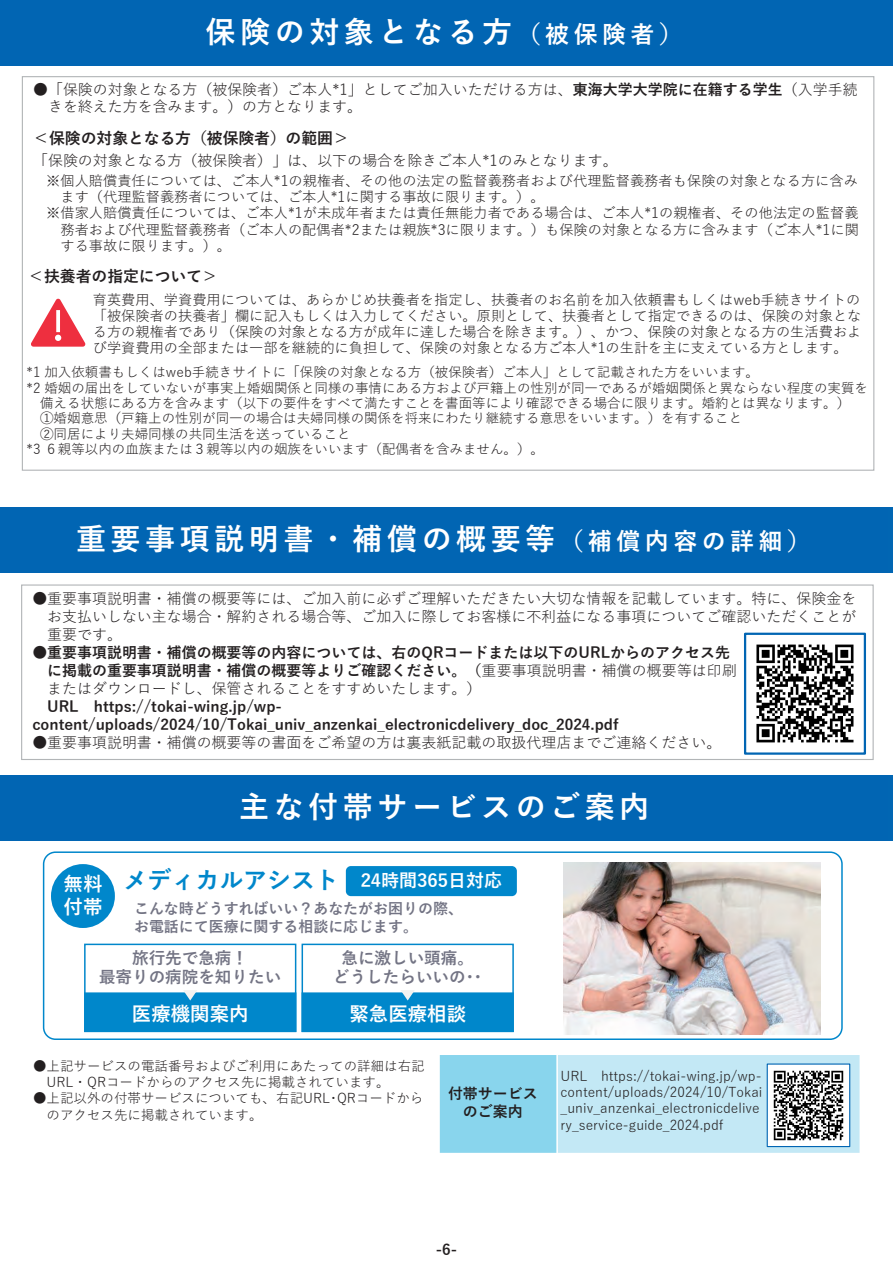
<style>
.page{position:relative;width:893px;height:1263px;background:#fff}
.page>*{position:absolute;margin:0;border:0;box-sizing:border-box;transform-origin:0 0}
.t1{font:700 30px "Yu Gothic";letter-spacing:.15em;color:#fff}
.t2{font:700 24px "Yu Gothic";color:#0087cb}
.t3{font:700 19.5px/23.4px "Yu Gothic";color:#fff}
.t4{font:700 18px "Yu Gothic";letter-spacing:-.005em;color:#fff}
.t5{font:700 16.5px/19.8px "Yu Gothic";color:#737484;text-align:center}
.t6{font:700 15.9px "Yu Gothic";color:#231f20}
.t7{font:15px/18px "Yu Gothic";color:#231f20;text-align:justify}
.t8{font:700 15px/18px "Yu Gothic";color:#231f20}
.t9{font:700 15px/18px "Yu Gothic";color:#737484}
.t10{font:14.25px/16.2px "Yu Gothic";color:#231f20;text-align:justify}
.t11{font:13.5px/16.2px "Yu Gothic";color:#231f20}
.s1{font-size:24px}
.s2{font-weight:700}
.s3{font-weight:400}
</style>
<div class="page">
<div style="left:439px;top:1054px;width:118px;height:101px;background:#89d5ed"></div>
<div style="left:557px;top:1054px;width:303px;height:101px;background:#c3e8f5"></div>
<hr style="left:556px;top:1053px;width:2px;height:104px;background:#fff">
<hr style="left:438px;top:1053px;width:2px;height:104px;background:#fff">
<hr style="left:859px;top:1053px;width:2px;height:104px;background:#fff">
<hr style="left:438px;top:1053px;width:423px;height:2px;background:#fff">
<hr style="left:438px;top:1153px;width:423px;height:4px;background:#fff">
<div style="left:0;top:0;width:893px;height:66px;background:#0165b3"></div>
<div style="left:0;top:775px;width:893px;height:66px;background:#0165b3"></div>
<div style="left:51px;top:864px;width:64px;height:64px;background:#0087cb;border-radius:50%"></div>
<div style="left:84px;top:944px;width:212px;height:88px;border:2px solid #0087cb"></div>
<div style="left:85px;top:993px;width:211px;height:38px;background:#0087cb"></div>
<div style="left:84px;top:992px;width:212px;height:40px;border:2px solid #0087cb"></div>
<svg style="left:183px;top:990px;width:14px;height:10px"></svg>
<div style="left:302px;top:944px;width:212px;height:88px;border:2px solid #0087cb"></div>
<div style="left:302px;top:993px;width:211px;height:38px;background:#0087cb"></div>
<div style="left:302px;top:992px;width:212px;height:40px;border:2px solid #0087cb"></div>
<svg style="left:401px;top:990px;width:14px;height:10px"></svg>
<div style="left:346px;top:866px;width:171px;height:30px;background:#0087cb;border-radius:5px"></div>
<div style="left:43px;top:851px;width:800px;height:189px;border:2px solid #0087cb;border-radius:12px"></div>
<div style="left:0;top:507px;width:892px;height:66px;background:#0165b3"></div>
<div style="left:21px;top:584px;width:853px;height:176px;border:1px solid #b2b5b7"></div>
<svg style="left:31px;top:298px;width:55px;height:49px"></svg>
<img style="left:564px;top:863px;width:257px;height:172px">
<img style="left:756px;top:644px;width:98px;height:99px">
<div style="left:744px;top:633px;width:122px;height:122px;border:2px solid #0165b3"></div>
<img style="left:769px;top:1065px;width:79px;height:80px">
<div style="left:767px;top:1063px;width:83px;height:84px;border:1px solid #0165b3"></div>
<hr style="left:889px;top:507px;width:4px;height:66px;background:#0166b3">
<h1 class="t1" style="left:206px;top:15px;width:479px">保険の対象となる方<span class="s1">（被保険者）</span></h1>
<p class="t7" style="left:48px;top:79px;width:811px;line-height:17.1px;text-indent:-15px">●「保険の対象となる方（被保険者）ご本人*1」としてご加入いただける方は、<span class="s2">東海大学大学院に在籍する学生</span>（入学手続きを終えた方を含みます。）の方となります。</p>
<p class="t6" style="left:33px;top:129px;width:317px">＜保険の対象となる方（被保険者）の範囲＞</p>
<p class="t7" style="left:33px;top:150px;width:586px">「保険の対象となる方（被保険者）」は、以下の場合を除きご本人*1のみとなります。</p>
<p class="t10" style="left:46px;top:171px;width:813px">※個人賠償責任については、ご本人*1の親権者、その他の法定の監督義務者および代理監督義務者も保険の対象となる方に含み</p>
<p class="t10" style="left:60px;top:187px;width:486px">ます（代理監督義務者については、ご本人*1に関する事故に限ります。）。</p>
<p class="t10" style="left:46px;top:203px;width:814px">※借家人賠償責任については、ご本人*1が未成年者または責任無能力者である場合は、ご本人*1の親権者、その他法定の監督義</p>
<p class="t10" style="left:60px;top:219px;width:800px">務者および代理監督義務者（ご本人の配偶者*2または親族*3に限ります。）も保険の対象となる方に含みます（ご本人*1に関</p>
<p class="t10" style="left:60px;top:236px;width:172px">する事故に限ります。）。</p>
<p class="t6" style="left:28px;top:267px;width:191px">＜扶養者の指定について＞</p>
<p class="t10" style="left:93px;top:289px;width:770px">育英費用、学資費用については、あらかじめ扶養者を指定し、扶養者のお名前を加入依頼書もしくはweb手続きサイトの「被保険者の扶養者」欄に記入もしくは入力してください。原則として、扶養者として指定できるのは、保険の対象となる方の親権者であり（保険の対象となる方が成年に達した場合を除きます。）、かつ、保険の対象となる方の生活費および学資費用の全部または一部を継続的に負担して、保険の対象となる方ご本人*1の生計を主に支えている方とします。</p>
<p class="t11" style="left:27px;top:362px;width:734px">*1 加入依頼書もしくはweb手続きサイトに「保険の対象となる方（被保険者）ご本人」として記載された方をいいます。</p>
<p class="t11" style="left:27px;top:378px;width:843px">*2 婚姻の届出をしていないが事実上婚姻関係と同様の事情にある方および戸籍上の性別が同一であるが婚姻関係と異ならない程度の実質を</p>
<p class="t11" style="left:40px;top:393px;width:812px">備える状態にある方を含みます（以下の要件をすべて満たすことを書面等により確認できる場合に限ります。婚約とは異なります。）</p>
<p class="t11" style="left:40px;top:409px;width:704px">①婚姻意思（戸籍上の性別が同一の場合は夫婦同様の関係を将来にわたり継続する意思をいいます。）を有すること</p>
<p class="t11" style="left:40px;top:424px;width:312px">②同居により夫婦同様の共同生活を送っていること</p>
<p class="t11" style="left:27px;top:439px;width:519px">*3 ６親等以内の血族または３親等以内の姻族をいいます（配偶者を含みません。）。</p>
<h1 class="t1" style="left:76px;top:522px;width:737px">重要事項説明書・補償の概要等<span class="s1">（補償内容の詳細）</span></h1>
<p class="t7" style="left:47px;top:588px;width:810px;text-indent:-15px">●重要事項説明書・補償の概要等には、ご加入前に必ずご理解いただきたい大切な情報を記載しています。特に、保険金をお支払いしない主な場合・解約される場合等、ご加入に際してお客様に不利益になる事項についてご確認いただくことが重要です。</p>
<p class="t8" style="left:47px;top:644px;width:691px;text-indent:-15px"><span class="s3">●</span>重要事項説明書・補償の概要等の内容については、右のQRコードまたは以下のURLからのアクセス先に掲載の重要事項説明書・補償の概要等よりご確認ください。（<span class="s3">重要事項説明書・補償の概要等は印刷またはダウンロードし、保管されることをすすめいたします。）</span></p>
<p class="t8" style="left:32px;top:698px;width:588px;text-indent:15px">URL https://tokai-wing.jp/wp&shy;content/uploads/2024/10/Tokai_univ_anzenkai_electronicdelivery_doc_2024.pdf</p>
<p class="t7" style="left:32px;top:732px;width:690px">●重要事項説明書・補償の概要等の書面をご希望の方は裏表紙記載の取扱代理店までご連絡ください。</p>
<h1 class="t1" style="left:239px;top:790px;width:412px">主な付帯サービスのご案内</h1>
<h3 class="t3" style="left:64px;top:872px;width:40px">無料付帯</h3>
<h2 class="t2" style="left:124px;top:867px;width:217px">メディカルアシスト</h2>
<h3 class="t4" style="left:361px;top:870px;width:143px">24時間365日対応</h3>
<p class="t9" style="left:134px;top:899px;width:331px">こんな時どうすればいい？あなたがお困りの際、お電話にて医療に関する相談に応じます。</p>
<p class="t5" style="left:99px;top:948px;width:184px">旅行先で急病！<br>最寄りの病院を知りたい</p>
<h3 class="t3" style="left:132px;top:1002px;width:118px">医療機関案内</h3>
<p class="t5" style="left:333px;top:948px;width:151px">急に激しい頭痛。どうしたらいいの･･</p>
<h3 class="t3" style="left:349px;top:1002px;width:118px">緊急医療相談</h3>
<p class="t11" style="left:47px;top:1056px;width:380px;text-indent:-14px">●上記サービスの電話番号およびご利用にあたっての詳細は右記<br>URL・QRコードからのアクセス先に掲載されています。</p>
<p class="t11" style="left:47px;top:1089px;width:378px;text-indent:-14px">●上記以外の付帯サービスについても、右記URL･QRコードからのアクセス先に掲載されています。</p>
<p class="t8" style="left:448px;top:1085px;width:91px;text-align:center">付帯サービスのご案内</p>
<p class="t11" style="left:560px;top:1066px;width:203px">URL https://tokai-wing.jp/wp&shy;content/uploads/2024/10/Tokai _univ_anzenkai_electronicdelive ry_service-guide_2024.pdf</p>
<p class="t8" style="left:436px;top:1240px;width:23px">-6-</p>
</div>
